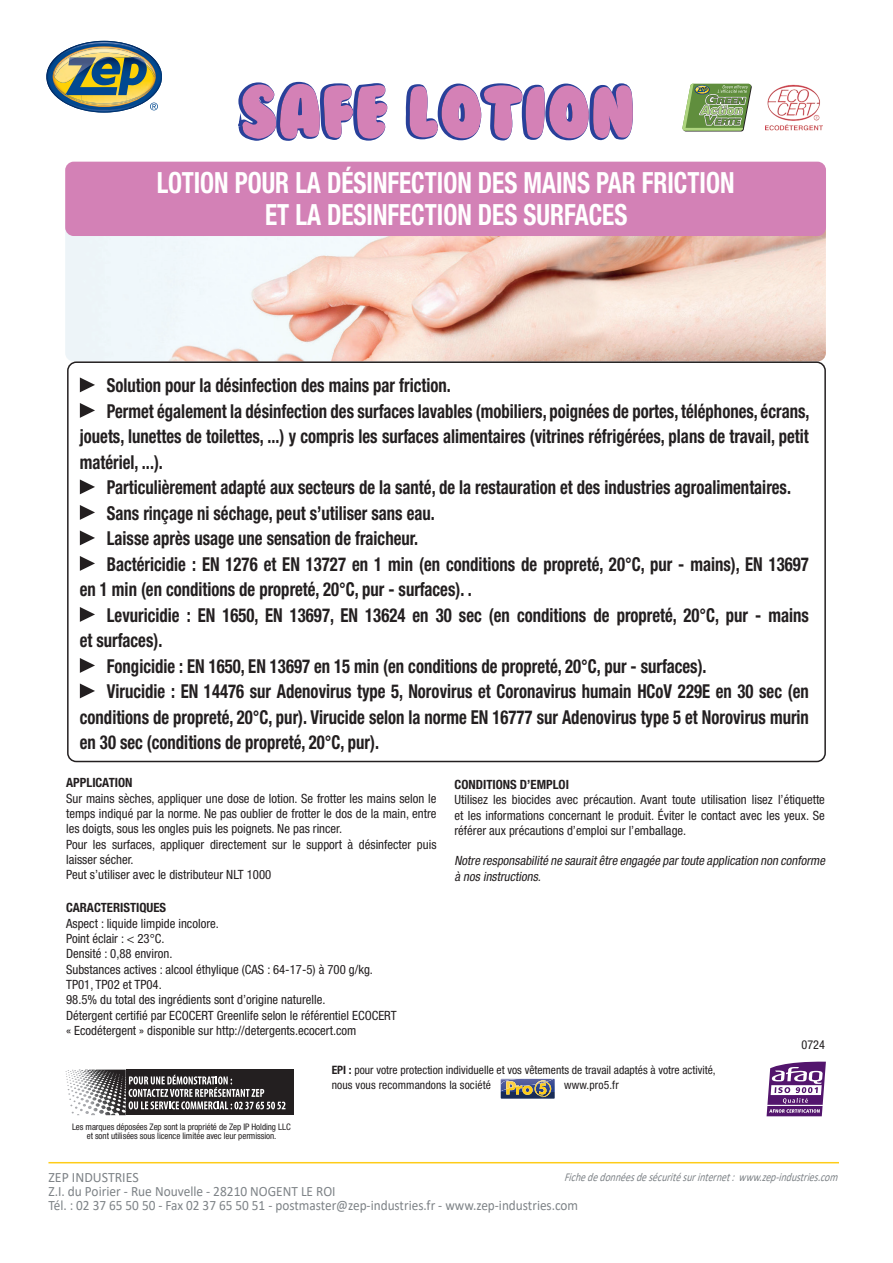
<style>
.page{position:relative;width:893px;height:1263px;background:#fff}
.page>*{position:absolute;margin:0;border:0;box-sizing:border-box;transform-origin:0 0}
.t1{font:68.1px "Bubble Gum";color:#d481b6}
.t2{font:700 condensed 29.25px/32.1px "Helvetica Neue LT Std";color:#fff;text-align:center;scale:.86 1}
.t3{font:700 condensed 19.2px "Helvetica Neue LT Std";color:#231f20;scale:.87 1}
.t4{font:14.25px/14.2px "Calibri";color:#7e8387}
.t5{font:condensed 12.75px/15.3px "Helvetica Neue LT Std";color:#231f20}
.t6{font:italic condensed 12.75px/15.3px "Helvetica Neue LT Std";color:#231f20}
.t7{font:700 condensed 12.75px "Helvetica Neue LT Std";color:#231f20}
.t8{font:condensed 12.3px "Helvetica Neue LT Std";color:#231f20}
.t9{font:italic 12px "Calibri";color:#7e8387;scale:.82 1}
.t10{font:condensed 11.55px/15px "Helvetica Neue LT Std";color:#231f20}
.t11{font:condensed 9px/9px "Helvetica Neue LT Std";letter-spacing:-.005em;color:#231f20;text-align:center}
.s1{font-weight:700}
</style>
<div class="page">
<hr style="left:48px;top:1162px;width:791px;height:1px;background:#fecc18">
<svg style="left:150px;top:103px;width:8px;height:7px"></svg>
<img style="left:90px;top:41px;width:28px;height:1px">
<img style="left:46px;top:69px;width:2px;height:16px">
<img style="left:161px;top:70px;width:1px;height:13px">
<img style="left:79px;top:108px;width:50px;height:5px">
<img style="left:48px;top:61px;width:4px;height:31px">
<img style="left:80px;top:107px;width:48px;height:4px">
<img style="left:74px;top:42px;width:60px;height:4px">
<img style="left:52px;top:46px;width:104px;height:61px">
<img style="left:54px;top:77px;width:11px;height:6px">
<svg style="left:92px;top:46px;width:12px;height:1px"></svg>
<svg style="left:48px;top:65px;width:7px;height:13px"></svg>
<img style="left:54px;top:48px;width:99px;height:29px">
<img style="left:65px;top:54px;width:96px;height:42px">
<img style="left:65px;top:230px;width:761px;height:131px">
<svg style="left:766px;top:1061px;width:60px;height:56px"></svg>
<hr style="left:767px;top:1105px;width:56px;height:1px;background:#fff">
<div style="left:126px;top:1069px;width:167px;height:46px;background:#231f20"></div>
<svg style="left:79px;top:1069px;width:206px;height:46px"></svg>
<svg style="left:501px;top:1079px;width:54px;height:20px"></svg>
<img style="left:501px;top:1079px;width:24px;height:5px">
<div style="left:65px;top:162px;width:761px;height:74px;background:#d381b6;border-radius:9px"></div>
<svg style="left:80px;top:377px;width:15px;height:15px"></svg>
<svg style="left:80px;top:403px;width:15px;height:15px"></svg>
<svg style="left:80px;top:479px;width:15px;height:15px"></svg>
<svg style="left:80px;top:505px;width:15px;height:15px"></svg>
<svg style="left:80px;top:530px;width:15px;height:15px"></svg>
<svg style="left:80px;top:556px;width:15px;height:15px"></svg>
<svg style="left:80px;top:607px;width:15px;height:15px"></svg>
<svg style="left:80px;top:658px;width:15px;height:15px"></svg>
<svg style="left:80px;top:683px;width:15px;height:15px"></svg>
<div style="left:67px;top:361px;width:759px;height:401px;border:2px solid #231f20;border-radius:9px"></div>
<svg style="left:238px;top:81px;width:150px;height:60px"></svg>
<svg style="left:405px;top:83px;width:228px;height:58px"></svg>
<svg style="left:682px;top:84px;width:70px;height:48px;background:#8daa74"></svg>
<img style="left:765px;top:84px;width:57px;height:47px">
<h1 class="t1" style="left:240px;top:79px;width:396px">SAFE LOTION</h1>
<h2 class="t2" style="left:157px;top:166px;width:673px">LOTION POUR LA DÉSINFECTION DES MAINS PAR FRICTION<br>ET LA DESINFECTION DES SURFACES</h2>
<p class="t3" style="left:107px;top:374px;width:397px">Solution pour la désinfection des mains par friction.</p>
<p class="t3" style="left:107px;top:399px;width:809px">Permet également la désinfection des surfaces lavables (mobiliers, poignées de portes, téléphones, écrans,</p>
<p class="t3" style="left:80px;top:425px;width:839px">jouets, lunettes de toilettes, ...) y compris les surfaces alimentaires (vitrines réfrigérées, plans de travail, petit</p>
<p class="t3" style="left:80px;top:450px;width:97px">matériel, ...).</p>
<p class="t3" style="left:107px;top:476px;width:788px">Particulièrement adapté aux secteurs de la santé, de la restauration et des industries agroalimentaires.</p>
<p class="t3" style="left:107px;top:501px;width:378px">Sans rinçage ni séchage, peut s’utiliser sans eau.</p>
<p class="t3" style="left:107px;top:527px;width:359px">Laisse après usage une sensation de fraicheur.</p>
<p class="t3" style="left:107px;top:552px;width:808px">Bactéricidie : EN 1276 et EN 13727 en 1 min (en conditions de propreté, 20°C, pur - mains), EN 13697</p>
<p class="t3" style="left:80px;top:578px;width:452px">en 1 min (en conditions de propreté, 20°C, pur - surfaces). .</p>
<p class="t3" style="left:107px;top:603px;width:808px">Levuricidie : EN 1650, EN 13697, EN 13624 en 30 sec (en conditions de propreté, 20°C, pur - mains</p>
<p class="t3" style="left:80px;top:629px;width:96px">et surfaces).</p>
<p class="t3" style="left:107px;top:654px;width:691px">Fongicidie : EN 1650, EN 13697 en 15 min (en conditions de propreté, 20°C, pur - surfaces).</p>
<p class="t3" style="left:107px;top:680px;width:808px">Virucidie : EN 14476 sur Adenovirus type 5, Norovirus et Coronavirus humain HCoV 229E en 30 sec (en</p>
<p class="t3" style="left:80px;top:705px;width:839px">conditions de propreté, 20°C, pur). Virucide selon la norme EN 16777 sur Adenovirus type 5 et Norovirus murin</p>
<p class="t3" style="left:80px;top:731px;width:345px">en 30 sec (conditions de propreté, 20°C, pur).</p>
<p class="t7" style="left:66px;top:775px;width:68px">APPLICATION</p>
<p class="t5" style="left:66px;top:790px;width:372px">Sur mains sèches, appliquer une dose de lotion. Se frotter les mains selon le temps indiqué par la norme. Ne pas oublier de frotter le dos de la main, entre les doigts, sous les ongles puis les poignets. Ne pas rincer.<br>Pour les surfaces, appliquer directement sur le support à désinfecter puis laisser sécher.<br>Peut s’utiliser avec le distributeur NLT 1000</p>
<p class="t7" style="left:66px;top:900px;width:102px">CARACTERISTIQUES</p>
<p class="t5" style="left:66px;top:915px;width:332px">Aspect : liquide limpide incolore.<br>Point éclair : &lt; 23°C.<br>Densité : 0,88 environ.<br>Substances actives : alcool éthylique (CAS : 64-17-5) à 700 g/kg.<br>TP01, TP02 et TP04.<br>98.5% du total des ingrédients sont d’origine naturelle.<br>Détergent certifié par ECOCERT Greenlife selon le référentiel ECOCERT « Ecodétergent » disponible sur http://detergents.ecocert.com</p>
<p class="t7" style="left:455px;top:777px;width:116px">CONDITIONS D’EMPLOI</p>
<p class="t5" style="left:455px;top:792px;width:372px;text-align:justify">Utilisez les biocides avec précaution. Avant toute utilisation lisez l’étiquette et les informations concernant le produit. Éviter le contact avec les yeux. Se référer aux précautions d’emploi sur l’emballage.</p>
<p class="t6" style="left:455px;top:853px;width:374px">Notre responsabilité ne sauraitêtre engagée partoute application non conforme à nos instructions.</p>
<p class="t8" style="left:801px;top:1038px;width:25px">0724</p>
<p class="t11" style="left:72px;top:1122px;width:220px">Les marques déposées Zep sont la propriété de Zep IP Holding LLC et sont utilisées sous licence limitée avec leur permission.</p>
<p class="t10" style="left:332px;top:1063px;width:385px"><span class="s1">EPI :</span> pour votre protection individuelle et vos vêtements de travail adaptés à votre activité, nous vous recommandons la société</p>
<p class="t10" style="left:564px;top:1078px;width:56px">www.pro5.fr</p>
<p class="t9" style="left:564px;top:1168px;width:340px">Fichededonnéesdesécuritésurinternet:www.zep-industries.com</p>
<p class="t4" style="left:48px;top:1169px;width:531px">ZEP INDUSTRIES<br>Z.I. du Poirier - Rue Nouvelle - 28210 NOGENT LE ROI<br>Tél. : 02 37 65 50 50 - Fax 02 37 65 50 51 - postmaster@zep-industries.fr - www.zep-industries.com</p>
</div>
